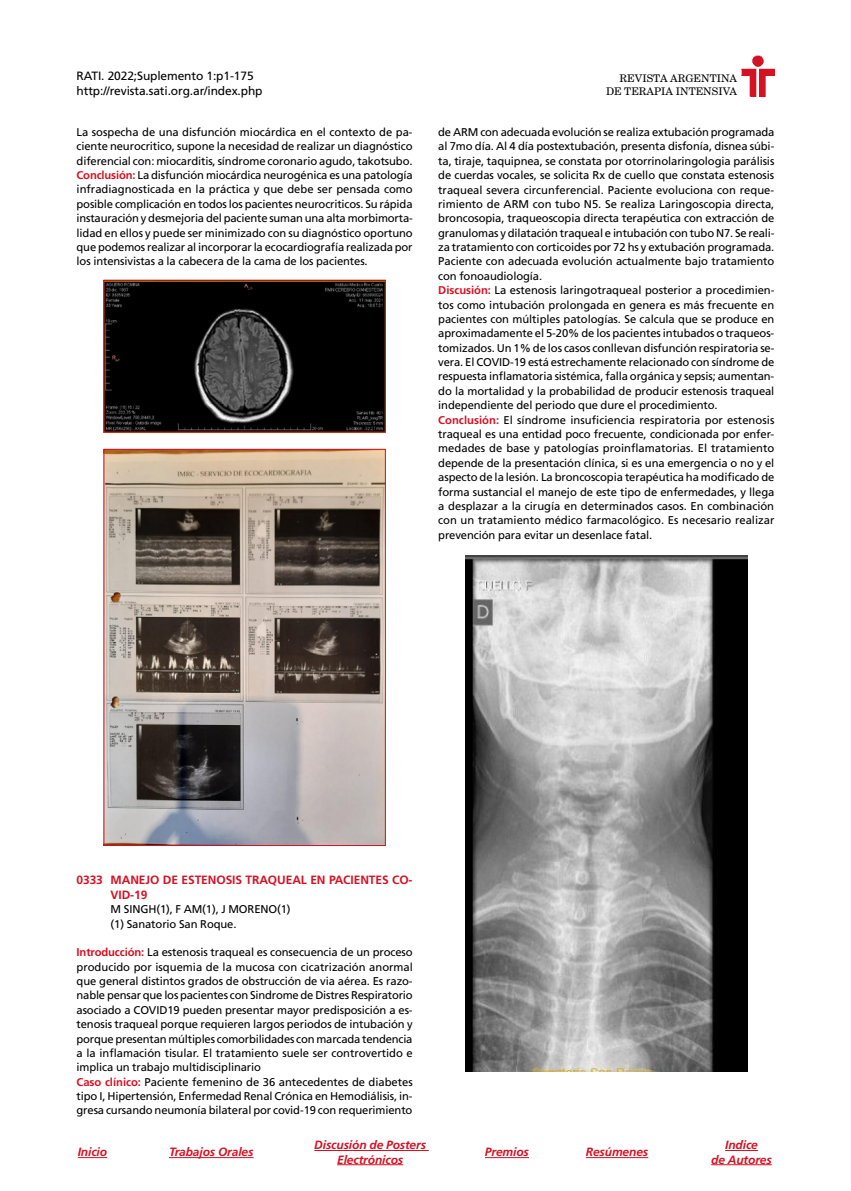
<style>
.page{position:relative;width:851px;height:1191px;background:#fff}
.page>*{position:absolute;margin:0;border:0;box-sizing:border-box;transform-origin:0 0}
.t1{font:italic 700 12px/14.2px "Frutiger LT Std";letter-spacing:-.01em;color:#d51224;text-align:center}
.t2{font:12px/15px "Frutiger LT Std";letter-spacing:-.01em;color:#000}
.t3{font:700 12px/15.1px "Frutiger LT Std";letter-spacing:-.01em;color:#d51224}
.t4{font:11.25px/14.4px "Frutiger LT Std";letter-spacing:-.01em;color:#000}
.t5{font:10.5px/12.8px "New Century Schlbk LT Std";color:#000;text-align:right}
.s1{font-weight:700;color:#d51224}
</style>
<div class="page">
<img style="left:741px;top:55px;width:33px;height:41px">
<hr style="left:314px;top:1150px;width:115px;height:1px;background:#d51224">
<hr style="left:337px;top:1164px;width:66px;height:1px;background:#d51224">
<hr style="left:169px;top:1157px;width:84px;height:1px;background:#d51224">
<hr style="left:725px;top:1150px;width:32px;height:1px;background:#d51224">
<hr style="left:711px;top:1164px;width:60px;height:1px;background:#d51224">
<svg style="left:78px;top:1157px;width:29px;height:1px"></svg>
<hr style="left:585px;top:1157px;width:63px;height:1px;background:#d51224">
<hr style="left:485px;top:1157px;width:44px;height:1px;background:#d51224">
<img style="left:105px;top:282px;width:278px;height:148px">
<div style="left:103px;top:280px;width:282px;height:152px;border:1px solid #d51224"></div>
<img style="left:105px;top:451px;width:278px;height:393px">
<div style="left:103px;top:449px;width:282px;height:397px;border:1px solid #d51224"></div>
<img style="left:465px;top:555px;width:282px;height:516px">
<p class="t2" style="left:77px;top:69px;width:187px">RATI. 2022;Suplemento 1:p1-175 http://revista.sati.org.ar/index.php</p>
<p class="t4" style="left:77px;top:125px;width:338px;text-align:justify">La sospecha de una disfunción miocárdica en el contexto de pa&shy;ciente neurocritico, supone la necesidad de realizar un diagnóstico diferencial con: miocarditis, síndrome coronario agudo, takotsubo.<br><span class="s1">Conclusión:</span> La disfunción miocárdica neurogénica es una patología infradiagnosticada en la práctica y que debe ser pensada como posible complicación en todos los pacientes neurocriticos. Su rápida instauración y desmejoria del paciente suman una alta morbimorta&shy;lidad en ellos y puede ser minimizado con su diagnóstico oportuno que podemos realizar al incorporar la ecocardiografía realizada por los intensivistas a la cabecera de la cama de los pacientes.</p>
<p class="t5" style="left:606px;top:72px;width:133px">REVISTA ARGENTINA<br>DE TERAPIA INTENSIVA</p>
<p class="t4" style="left:438px;top:125px;width:338px">de ARM con adecuada evolución se realiza extubación programada al 7mo día. Al 4 día postextubación, presenta disfonía, disnea súbi&shy;ta, tiraje, taquipnea, se constata por otorrinolaringologia parálisis de cuerdas vocales, se solicita Rx de cuello que constata estenosis traqueal severa circunferencial. Paciente evoluciona con reque&shy;rimiento de ARM con tubo N5. Se realiza Laringoscopia directa, broncosopia, traqueoscopia directa terapéutica con extracción de granulomas y dilatación traqueal e intubación con tubo N7. Se reali&shy;za tratamiento con corticoides por 72 hs y extubación programada.<br>Paciente con adecuada evolución actualmente bajo tratamiento con fonoaudiología.<br><span class="s1">Discusión:</span> La estenosis laringotraqueal posterior a procedimien&shy;tos como intubación prolongada en genera es más frecuente en pacientes con múltiples patologías. Se calcula que se produce en aproximadamente el 5-20% de los pacientes intubados o traqueos&shy;tomizados. Un 1% de los casos conllevan disfunción respiratoria se&shy;vera. El COVID-19 está estrechamente relacionado con síndrome de respuesta inflamatoria sistémica, falla orgánica y sepsis; aumentan&shy;do la mortalidad y la probabilidad de producir estenosis traqueal independiente del periodo que dure el procedimiento.<br><span class="s1">Conclusión:</span> El síndrome insuficiencia respiratoria por estenosis traqueal es una entidad poco frecuente, condicionada por enfer&shy;medades de base y patologías proinflamatorias. El tratamiento depende de la presentación clínica, si es una emergencia o no y el aspecto de la lesión. La broncoscopia terapéutica ha modificado de forma sustancial el manejo de este tipo de enfermedades, y llega a desplazar a la cirugía en determinados casos. En combinación con un tratamiento médico farmacológico. Es necesario realizar prevención para evitar un desenlace fatal.</p>
<p class="t3" style="left:111px;top:872px;width:303px;text-indent:-34px">0333 MANEJO DE ESTENOSIS TRAQUEAL EN PACIENTES CO-<br>VID-19</p>
<p class="t4" style="left:111px;top:902px;width:181px">M SINGH(1), F AM(1), J MORENO(1) (1) Sanatorio San Roque.</p>
<p class="t4" style="left:77px;top:945px;width:338px"><span class="s1">Introducción:</span> La estenosis traqueal es consecuencia de un proceso producido por isquemia de la mucosa con cicatrización anormal que general distintos grados de obstrucción de via aérea. Es razo&shy;nable pensar que los pacientes con Sindrome de Distres Respiratorio asociado a COVID19 pueden presentar mayor predisposición a es&shy;tenosis traqueal porque requieren largos periodos de intubación y porque presentan múltiples comorbilidades con marcada tendencia a la inflamación tisular. El tratamiento suele ser controvertido e implica un trabajo multidisciplinario<br><span class="s1">Caso clínico:</span> Paciente femenino de 36 antecedentes de diabetes tipo I, Hipertensión, Enfermedad Renal Crónica en Hemodiálisis, in&shy;gresa cursando neumonía bilateral por covid-19 con requerimiento</p>
<p class="t1" style="left:169px;top:1145px;width:86px">Trabajos Orales</p>
<p class="t1" style="left:711px;top:1138px;width:62px">Indice<br>de Autores</p>
<p class="t1" style="left:314px;top:1138px;width:113px">Discusión de Posters<br>Electrónicos</p>
<p class="t1" style="left:78px;top:1145px;width:31px">Inicio</p>
<p class="t1" style="left:485px;top:1145px;width:45px">Premios</p>
<p class="t1" style="left:585px;top:1145px;width:64px">Resúmenes</p>
</div>
